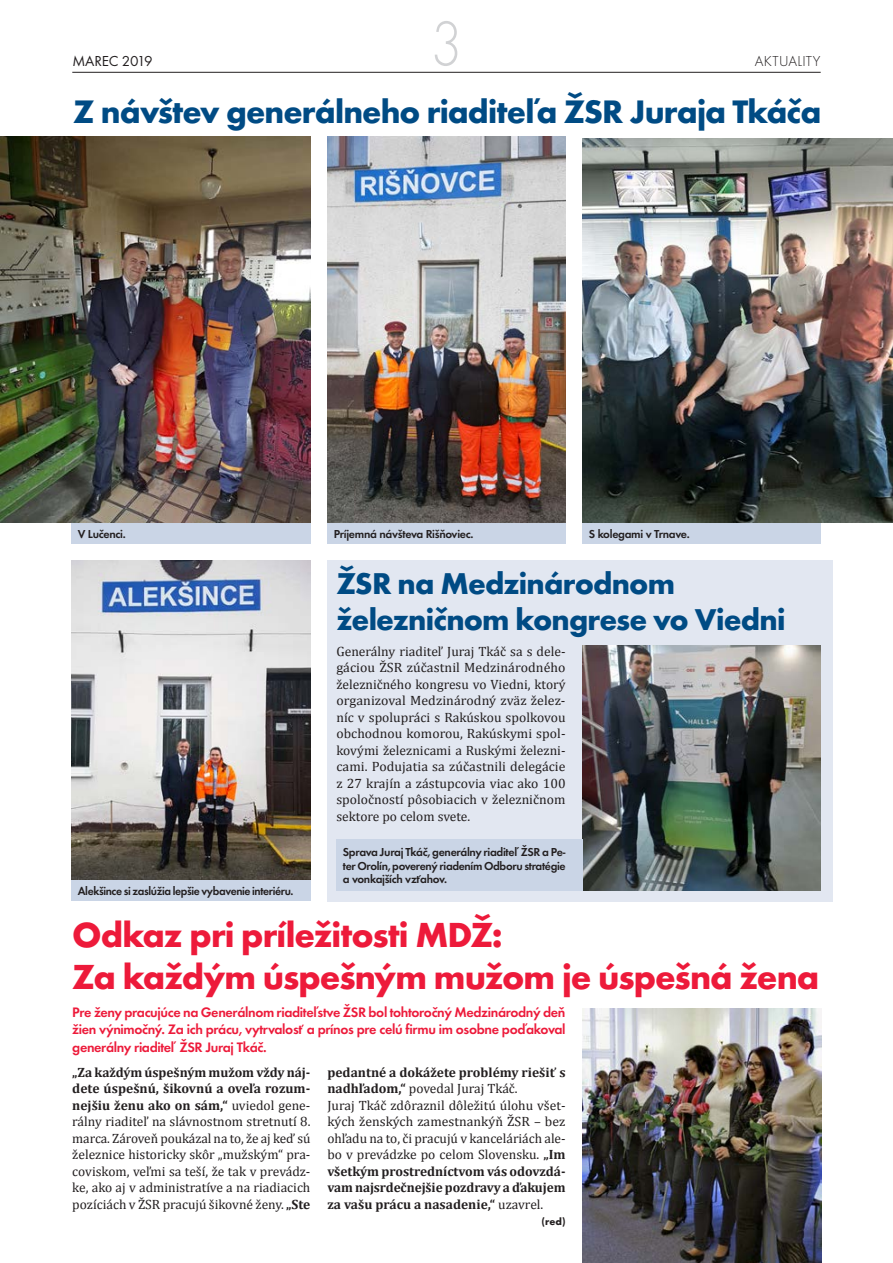
<style>
.page{position:relative;width:893px;height:1263px;background:#fff}
.page>*{position:absolute;margin:0;border:0;box-sizing:border-box;transform-origin:0 0}
.t1{font:66px "Futura TOT Ligh";color:#d1d2d4;scale:.9 1}
.t2{font:700 36.15px/41.8px "Futura TOT";letter-spacing:-.03em;color:#ed1a3a}
.t3{font:700 33.75px "Futura TOT";letter-spacing:-.025em;color:#004b84}
.t4{font:700 31.2px/36.2px "Futura TOT";letter-spacing:-.025em;color:#004b84}
.t5{font:15px "Futura TOT";letter-spacing:-.01em;color:#231f20}
.t6{font:15px "Futura TOT Ligh";letter-spacing:.015em;color:#231f20}
.t7{font:600 14.25px/17.2px "Futura TOT";letter-spacing:-.025em;color:#ed1a3a;text-align:justify}
.t8{font:13.5px/16.5px "Cambria";color:#231f20;text-align:justify}
.t9{font:600 12px/13.5px "Futura TOT";letter-spacing:-.03em;color:#231f20;text-align:justify}
.t10{font:700 10.5px "Futura TOT";color:#231f20}
.s1{font-weight:700}
</style>
<div class="page">
<hr style="left:72px;top:72px;width:749px;height:1px;background:#231f20">
<div style="left:327px;top:560px;width:506px;height:341px;background:#e2e7f1"></div>
<img style="left:71px;top:560px;width:239px;height:321px">
<img style="left:327px;top:136px;width:239px;height:387px">
<img style="left:583px;top:138px;width:310px;height:385px">
<img style="left:583px;top:1009px;width:239px;height:254px">
<img style="left:0;top:136px;width:310px;height:387px">
<img style="left:583px;top:645px;width:238px;height:246px">
<div style="left:336px;top:840px;width:247px;height:51px;background:#cad5e6"></div>
<div style="left:71px;top:881px;width:239px;height:20px;background:#cad5e6"></div>
<div style="left:71px;top:523px;width:239px;height:20px;background:#cad5e6"></div>
<div style="left:327px;top:523px;width:239px;height:20px;background:#cad5e6"></div>
<div style="left:583px;top:523px;width:238px;height:20px;background:#cad5e6"></div>
<p class="t5" style="left:72px;top:52px;width:82px">MAREC 2019</p>
<h1 class="t1" style="left:430px;top:6px;width:38px">3</h1>
<p class="t6" style="left:755px;top:52px;width:67px">AKTUALITY</p>
<h3 class="t3" style="left:73px;top:90px;width:750px">Z návštev generálneho riaditeľa ŽSR Juraja Tkáča</h3>
<p class="t9" style="left:78px;top:527px;width:49px">V Lučenci.</p>
<p class="t9" style="left:334px;top:527px;width:141px">Príjemná návšteva Rišňoviec.</p>
<p class="t9" style="left:589px;top:527px;width:102px">S kolegami v Trnave.</p>
<h3 class="t4" style="left:336px;top:565px;width:450px">ŽSR na Medzinárodnom železničnom kongrese vo Viedni</h3>
<p class="t9" style="left:78px;top:884px;width:217px">Alekšince si zaslúžia lepšie vybavenie interiéru.</p>
<p class="t8" style="left:336px;top:643px;width:231px">Generálny riaditeľ Juraj Tkáč sa s dele&shy;gáciou ŽSR zúčastnil Medzinárodného železničného kongresu vo Viedni, ktorý organizoval Medzinárodný zväz želez&shy;níc v spolupráci s Rakúskou spolkovou obchodnou komorou, Rakúskymi spol&shy;kovými železnicami a Ruskými železni&shy;cami. Podujatia sa zúčastnili delegácie z 27 krajín a zástupcovia viac ako 100 spoločností pôsobiacich v železničnom sektore po celom svete.</p>
<p class="t9" style="left:343px;top:845px;width:224px">Sprava Juraj Tkáč, generálny riaditeľ ŽSR a Pe&shy;ter Orolín, poverený riadením Odboru stratégie a vonkajších vzťahov.</p>
<h2 class="t2" style="left:72px;top:913px;width:748px">Odkaz pri príležitosti MDŽ:<br>Za každým úspešným mužom je úspešná žena</h2>
<p class="t7" style="left:72px;top:1004px;width:495px">Pre ženy pracujúce na Generálnom riaditeľstve ŽSR bol tohtoročný Medzinárodný deň žien výnimočný. Za ich prácu, vytrvalosť a prínos pre celú firmu im osobne poďakoval generálny riaditeľ ŽSR Juraj Tkáč.</p>
<p class="t8" style="left:327px;top:1064px;width:240px;text-align:left"><span class="s1">pedantné a dokážete problémy riešiť s nadhľadom,“</span> povedal Juraj Tkáč.<br>Juraj Tkáč zdôraznil dôležitú úlohu všet&shy;kých ženských zamestnankýň ŽSR – bez ohľadu na to, či pracujú v kanceláriách ale&shy;bo v prevádzke po celom Slovensku. <span class="s1">„Im všetkým prostredníctvom vás odovzdá&shy;vam najsrdečnejšie pozdravy a ďakujem za vašu prácu a nasadenie,“</span> uzavrel.</p>
<p class="t10" style="left:542px;top:1215px;width:25px">(red)</p>
<p class="t8" style="left:72px;top:1064px;width:240px"><span class="s1">„Za každým úspešným mužom vždy náj&shy;dete úspešnú, šikovnú a oveľa rozum&shy;nejšiu ženu ako on sám,“</span> uviedol gene&shy;rálny riaditeľ na slávnostnom stretnutí 8. marca. Zároveň poukázal na to, že aj keď sú železnice historicky skôr „mužským“ pra&shy;coviskom, veľmi sa teší, že tak v prevádz&shy;ke, ako aj v administratíve a na riadiacich pozíciách v ŽSR pracujú šikovné ženy. <span class="s1">„Ste</span></p>
</div>
